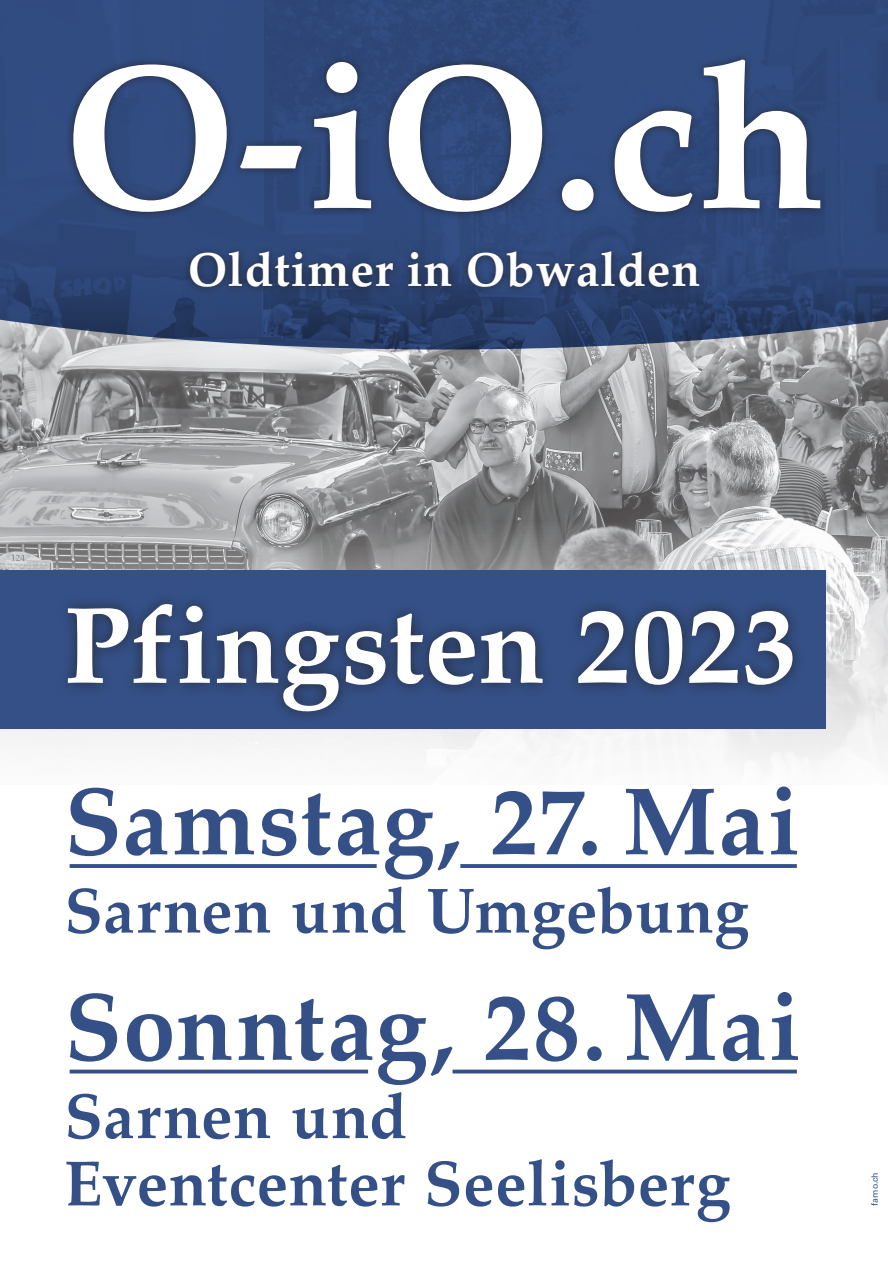
<style>
.page{position:relative;width:888px;height:1270px;background:#fff}
.page>*{position:absolute;margin:0;border:0;box-sizing:border-box;transform-origin:0 0}
.t1{font:700 206.95px "Palatino";color:#fff}
.t2{font:700 109.13px "Palatino";letter-spacing:.005em;color:#fff}
.t3{font:700 96.14px "Palatino";letter-spacing:.015em;color:#345087}
.t4{font:700 64.08px/67.3px "Palatino";letter-spacing:.01em;color:#345087}
.t5{font:700 48.05px "Palatino";letter-spacing:.02em;color:#fff}
.t6{font:8.75px "Univers LT Std";letter-spacing:-.005em;color:#345087}
</style>
<div class="page">
<img style="left:0;top:383px;width:888px;height:381px">
<svg style="left:0;top:350px;width:888px;height:33px;background:#afb0b2"></svg>
<div style="left:0;top:570px;width:826px;height:158px;background:#345087"></div>
<div style="left:55px;top:591px;width:751px;height:134px;background:#231f20;opacity:.75"></div>
<svg style="left:0;top:0;width:888px;height:350px;background:#374e7c"></svg>
<div style="left:65px;top:52px;width:764px;height:243px;background:#231f20;opacity:.75"></div>
<hr style="left:70px;top:864px;width:307px;height:4px;background:#3c578c">
<hr style="left:70px;top:1070px;width:298px;height:3px;background:#345087">
<hr style="left:460px;top:864px;width:337px;height:4px;background:#3c578c">
<hr style="left:453px;top:1070px;width:344px;height:3px;background:#345087">
<h1 class="t1" style="left:62px;top:-39px;width:765px">O-iO.ch</h1>
<p class="t5" style="left:188px;top:229px;width:514px">Oldtimer in Obwalden</p>
<h2 class="t2" style="left:64px;top:553px;width:734px">Pfingsten 2023</h2>
<h3 class="t3" style="left:64px;top:740px;width:736px">Samstag, 27. Mai</h3>
<p class="t4" style="left:64px;top:876px;width:686px">Sarnen und Umgebung</p>
<h3 class="t3" style="left:64px;top:945px;width:737px">Sonntag, 28. Mai</h3>
<p class="t4" style="left:64px;top:1081px;width:667px">Sarnen und<br>Eventcenter Seelisberg</p>
<p class="t6" style="left:870px;top:1205px;width:35px;rotate:-90deg">famo.ch</p>
</div>
